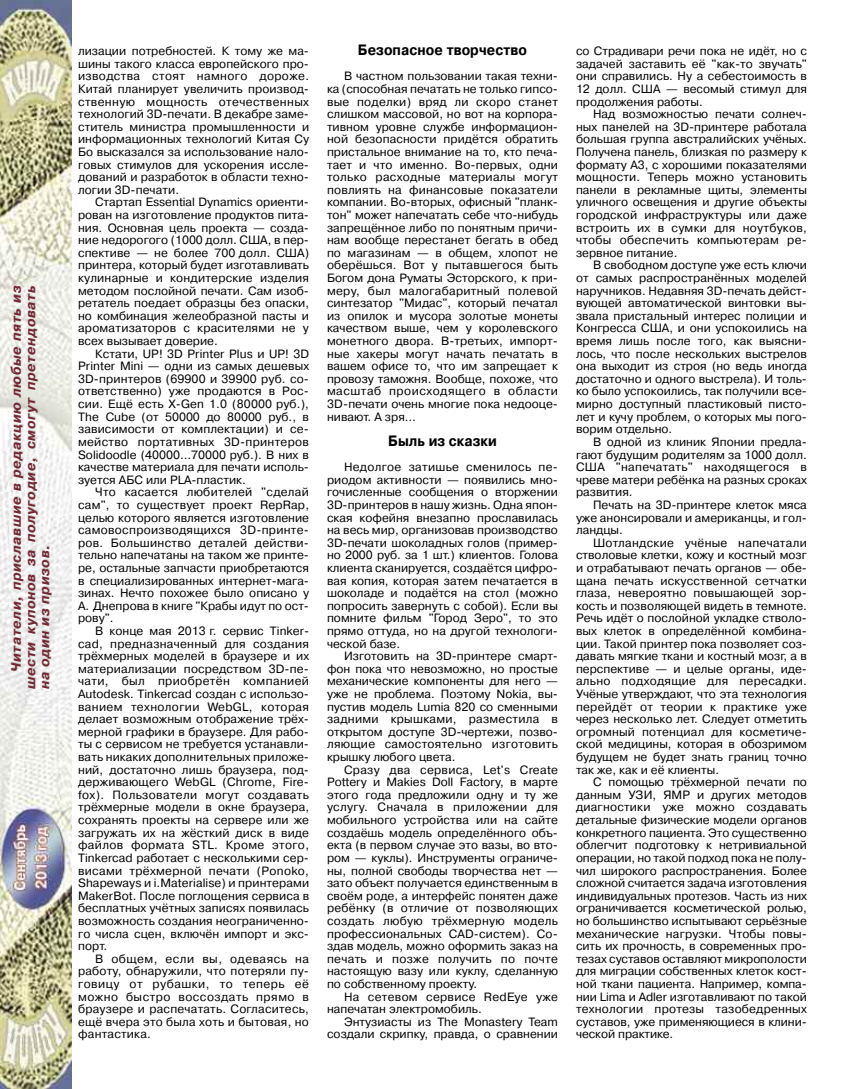
<style>
.page{position:relative;width:851px;height:1089px;background:#fff}
.page>*{position:absolute;margin:0;border:0;box-sizing:border-box;transform-origin:0 0}
.t1{font:700 15px "Pragmatica C";letter-spacing:.005em;color:#000;scale:.9 1}
.t2{font:italic 700 13.5px/14.1px "Pragmatica C";letter-spacing:.05em;color:#742730;text-align:justify}
.t3{font:12px/12.6px "Pragmatica C";color:#000;text-align:justify}
</style>
<div class="page">
<img style="left:0;top:0;width:71px;height:1089px">
<p class="t2" style="left:9px;top:689px;width:405px;text-indent:17px;rotate:-90deg">Читатели, приславшие в редакцию любые пять из шести купонов за полугодие, смогут претендовать на один из призов.</p>
<p class="t3" style="left:78px;top:45px;width:232px">лизации потребностей. К тому же ма&shy;шины такого класса европейского про&shy;изводства стоят намного дороже.<br>Китай планирует увеличить производ&shy;ственную мощность отечественных технологий 3D-печати. В декабре заме&shy;ститель министра промышленности и информационных технологий Китая Су Бо высказался за использование нало&shy;говых стимулов для ускорения иссле&shy;дований и разработок в области техно&shy;логии 3D-печати.</p>
<p class="t3" style="left:78px;top:196px;width:232px;text-indent:17px">Стартап Essential Dynamics ориенти&shy;рован на изготовление продуктов пита&shy;ния. Основная цель проекта — созда&shy;ние недорогого (1000 долл. США, в пер&shy;спективе — не более 700 долл. США) принтера, который будет изготавливать кулинарные и кондитерские изделия методом послойной печати. Сам изоб&shy;ретатель поедает образцы без опаски, но комбинация желеобразной пасты и ароматизаторов с красителями не у всех вызывает доверие.</p>
<p class="t3" style="left:78px;top:347px;width:232px;text-indent:17px">Кстати, UP! 3D Printer Plus и UP! 3D Printer Mini — одни из самых дешевых 3D-принтеров (69900 и 39900 руб. со&shy;ответственно) уже продаются в Рос&shy;сии. Ещё есть X-Gen 1.0 (80000 руб.), The Cube (от 50000 до 80000 руб., в зависимости от комплектации) и се&shy;мейство портативных 3D-принтеров Solidoodle (40000…70000 руб.). В них в качестве материала для печати исполь&shy;зуется АБС или PLA-пластик.</p>
<p class="t3" style="left:78px;top:486px;width:232px;text-indent:17px">Что касается любителей "сделай сам", то существует проект RepRap, целью которого является изготовление самовоспроизводящихся 3D-принте&shy;ров. Большинство деталей действи&shy;тельно напечатаны на таком же принте&shy;ре, остальные запчасти приобретаются в специализированных интернет-мага&shy;зинах. Нечто похожее было описано у А. Днепрова в книге "Крабы идут по ост&shy;рову".</p>
<p class="t3" style="left:78px;top:624px;width:232px;text-indent:17px">В конце мая 2013 г. сервис Tinker&shy;cad, предназначенный для создания трёхмерных моделей в браузере и их материализации посредством 3D-пе&shy;чати, был приобретён компанией Autodesk. Tinkercad создан с использо&shy;ванием технологии WebGL, которая делает возможным отображение трёх&shy;мерной графики в браузере. Для рабо&shy;ты с сервисом не требуется устанавли&shy;вать никаких дополнительных приложе&shy;ний, достаточно лишь браузера, под&shy;держивающего WebGL (Chrome, Fire&shy;fox). Пользователи могут создавать трёхмерные модели в окне браузера, сохранять проекты на сервере или же загружать их на жёсткий диск в виде файлов формата STL. Кроме этого, Tinkercad работает с несколькими сер&shy;висами трёхмерной печати (Ponoko, Shapeways и i.Materialise) и принтерами MakerBot. После поглощения сервиса в бесплатных учётных записях появилась возможность создания неограниченно&shy;го числа сцен, включён импорт и экс&shy;порт.</p>
<p class="t3" style="left:78px;top:952px;width:232px;text-indent:17px">В общем, если вы, одеваясь на работу, обнаружили, что потеряли пу&shy;говицу от рубашки, то теперь её можно быстро воссоздать прямо в браузере и распечатать. Согласитесь, ещё вчера это была хоть и бытовая, но фантастика.</p>
<p class="t1" style="left:358px;top:41px;width:189px">Безопасное творчество</p>
<p class="t3" style="left:327px;top:70px;width:232px;text-indent:17px">В частном пользовании такая техни&shy;ка (способная печатать не только гипсо&shy;вые поделки) вряд ли скоро станет слишком массовой, но вот на корпора&shy;тивном уровне службе информацион&shy;ной безопасности придётся обратить пристальное внимание на то, кто печа&shy;тает и что именно. Во-первых, одни только расходные материалы могут повлиять на финансовые показатели компании. Во-вторых, офисный "планк&shy;тон" может напечатать себе что-нибудь запрещённое либо по понятным причи&shy;нам вообще перестанет бегать в обед по магазинам — в общем, хлопот не оберёшься. Вот у пытавшегося быть Богом дона Руматы Эсторского, к при&shy;меру, был малогабаритный полевой синтезатор "Мидас", который печатал из опилок и мусора золотые монеты качеством выше, чем у королевского монетного двора. В-третьих, импорт&shy;ные хакеры могут начать печатать в вашем офисе то, что им запрещает к провозу таможня. Вообще, похоже, что масштаб происходящего в области 3D-печати очень многие пока недооце&shy;нивают. А зря…</p>
<p class="t1" style="left:388px;top:432px;width:122px">Быль из сказки</p>
<p class="t3" style="left:327px;top:460px;width:232px;text-indent:17px">Недолгое затишье сменилось пе&shy;риодом активности — появились мно&shy;гочисленные сообщения о вторжении 3D-принтеров в нашу жизнь. Одна япон&shy;ская кофейня внезапно прославилась на весь мир, организовав производство 3D-печати шоколадных голов (пример&shy;но 2000 руб. за 1 шт.) клиентов. Голова клиента сканируется, создаётся цифро&shy;вая копия, которая затем печатается в шоколаде и подаётся на стол (можно попросить завернуть с собой). Если вы помните фильм "Город Зеро", то это прямо оттуда, но на другой технологи&shy;ческой базе.</p>
<p class="t3" style="left:327px;top:649px;width:232px;text-indent:17px">Изготовить на 3D-принтере смарт&shy;фон пока что невозможно, но простые механические компоненты для него — уже не проблема. Поэтому Nokia, вы&shy;пустив модель Lumia 820 со сменными задними крышками, разместила в открытом доступе 3D-чертежи, позво&shy;ляющие самостоятельно изготовить крышку любого цвета.</p>
<p class="t3" style="left:327px;top:763px;width:232px;text-indent:17px">Сразу два сервиса, Let's Create Pottery и Makies Doll Factory, в марте этого года предложили одну и ту же услугу. Сначала в приложении для мобильного устройства или на сайте создаёшь модель определённого объ&shy;екта (в первом случае это вазы, во вто&shy;ром — куклы). Инструменты ограниче&shy;ны, полной свободы творчества нет — зато объект получается единственным в своём роде, а интерфейс понятен даже ребёнку (в отличие от позволяющих создать любую трёхмерную модель профессиональных CAD-систем). Со&shy;здав модель, можно оформить заказ на печать и позже получить по почте настоящую вазу или куклу, сделанную по собственному проекту.</p>
<p class="t3" style="left:327px;top:990px;width:232px;text-indent:17px">На сетевом сервисе RedEye уже напечатан электромобиль.</p>
<p class="t3" style="left:327px;top:1015px;width:232px;text-align:right">Энтузиасты из The Monastery Team создали скрипку, правда, о сравнении</p>
<p class="t3" style="left:576px;top:45px;width:232px">со Страдивари речи пока не идёт, но с задачей заставить её "как-то звучать" они справились. Ну а себестоимость в 12 долл. США — весомый стимул для продолжения работы.</p>
<p class="t3" style="left:576px;top:108px;width:232px;text-indent:17px">Над возможностью печати солнеч&shy;ных панелей на 3D-принтере работала большая группа австралийских учёных.<br>Получена панель, близкая по размеру к формату A3, с хорошими показателями мощности. Теперь можно установить панели в рекламные щиты, элементы уличного освещения и другие объекты городской инфраструктуры или даже встроить их в сумки для ноутбуков, чтобы обеспечить компьютерам ре&shy;зервное питание.</p>
<p class="t3" style="left:576px;top:259px;width:232px;text-indent:17px">В свободном доступе уже есть ключи от самых распространённых моделей наручников. Недавняя 3D-печать дейст&shy;вующей автоматической винтовки вы&shy;звала пристальный интерес полиции и Конгресса США, и они успокоились на время лишь после того, как выясни&shy;лось, что после нескольких выстрелов она выходит из строя (но ведь иногда достаточно и одного выстрела). И толь&shy;ко было успокоились, так получили все&shy;мирно доступный пластиковый писто&shy;лет и кучу проблем, о которых мы пого&shy;ворим отдельно.</p>
<p class="t3" style="left:576px;top:435px;width:232px;text-indent:17px">В одной из клиник Японии предла&shy;гают будущим родителям за 1000 долл.<br>США "напечатать" находящегося в чреве матери ребёнка на разных сроках развития.</p>
<p class="t3" style="left:576px;top:498px;width:232px;text-indent:17px">Печать на 3D-принтере клеток мяса уже анонсировали и американцы, и гол&shy;ландцы.</p>
<p class="t3" style="left:576px;top:536px;width:232px;text-indent:17px">Шотландские учёные напечатали стволовые клетки, кожу и костный мозг и отрабатывают печать органов — обе&shy;щана печать искусственной сетчатки глаза, невероятно повышающей зор&shy;кость и позволяющей видеть в темноте.<br>Речь идёт о послойной укладке стволо&shy;вых клеток в определённой комбина&shy;ции. Такой принтер пока позволяет соз&shy;давать мягкие ткани и костный мозг, а в перспективе — и целые органы, иде&shy;ально подходящие для пересадки.<br>Учёные утверждают, что эта технология перейдёт от теории к практике уже через несколько лет. Следует отметить огромный потенциал для косметиче&shy;ской медицины, которая в обозримом будущем не будет знать границ точно так же, как и её клиенты.</p>
<p class="t3" style="left:576px;top:775px;width:232px;text-indent:17px">С помощью трёхмерной печати по данным УЗИ, ЯМР и других методов диагностики уже можно создавать детальные физические модели органов конкретного пациента. Это существенно облегчит подготовку к нетривиальной операции, но такой подход пока не полу&shy;чил широкого распространения. Более сложной считается задача изготовления индивидуальных протезов. Часть из них ограничивается косметической ролью, но большинство испытывают серьёзные механические нагрузки. Чтобы повы&shy;сить их прочность, в современных про&shy;тезах суставов оставляют микрополости для миграции собственных клеток кост&shy;ной ткани пациента. Например, компа&shy;нии Lima и Adler изготавливают по такой технологии протезы тазобедренных суставов, уже применяющиеся в клини&shy;ческой практике.</p>
</div>
